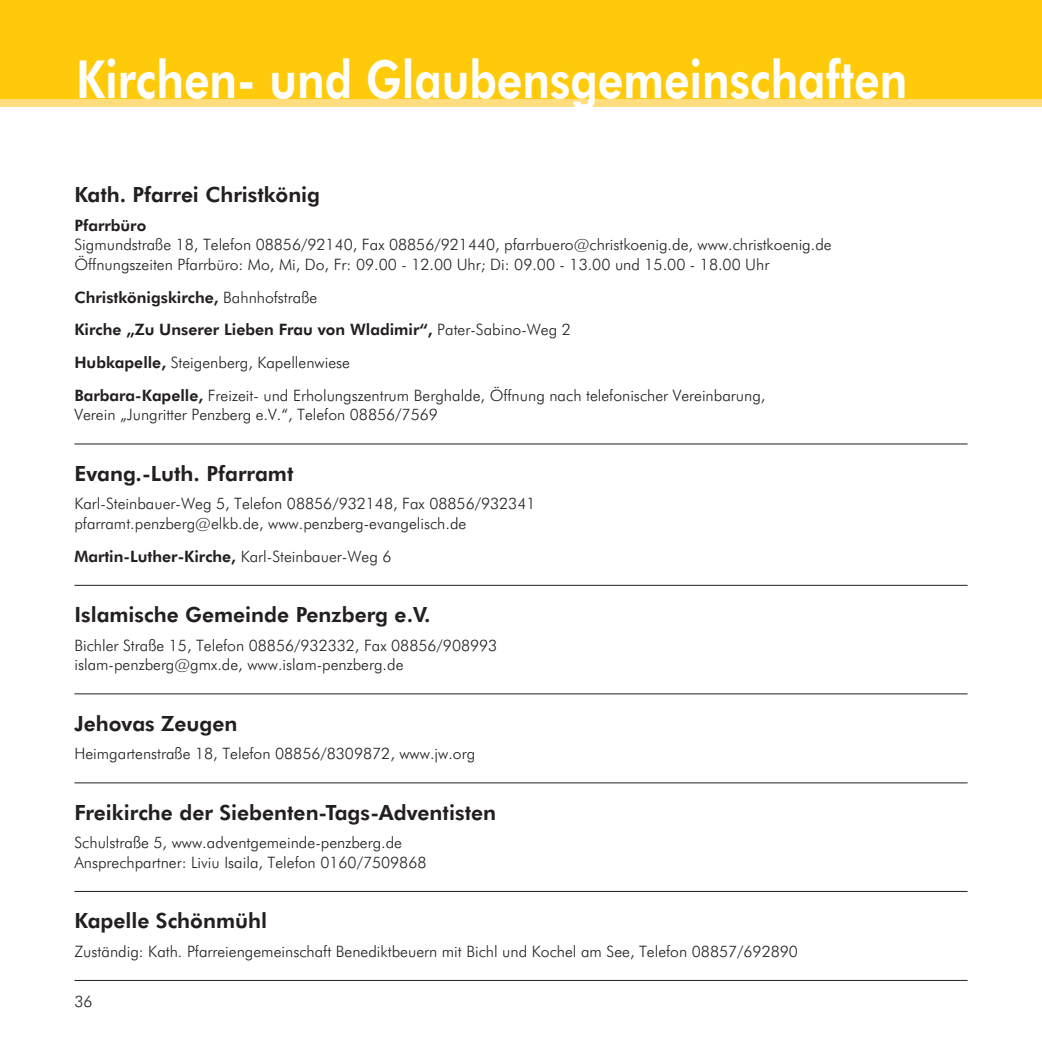
<style>
.page{position:relative;width:1042px;height:1042px;background:#fff}
.page>*{position:absolute;margin:0;border:0;box-sizing:border-box;transform-origin:0 0}
.t1{font:800 52.5px "Futura BT";color:#fff;scale:.85 1}
.t2{font:800 21px "Futura BT";color:#231f20}
.t3{font:300 15.75px/19.6px "Futura BT";color:#231f20}
.t4{font:800 15.75px "Futura BT";color:#231f20}
.s1{font-weight:800}
.s2{font-weight:300}
</style>
<div class="page">
<div style="left:0;top:0;width:1042px;height:101px;background:#feca0a"></div>
<div style="left:0;top:99px;width:1042px;height:8px;background:#ffdc7e"></div>
<hr style="left:74px;top:444px;width:893px;height:1px;background:#231f20">
<hr style="left:74px;top:585px;width:893px;height:1px;background:#231f20">
<hr style="left:74px;top:693px;width:893px;height:1px;background:#231f20">
<hr style="left:74px;top:782px;width:893px;height:1px;background:#231f20">
<hr style="left:74px;top:891px;width:893px;height:1px;background:#231f20">
<hr style="left:74px;top:980px;width:893px;height:1px;background:#231f20">
<h1 class="t1" style="left:76px;top:58px;width:979px">Kirchen- und Glaubensgemeinschaften</h1>
<h2 class="t2" style="left:74px;top:186px;width:247px">Kath. Pfarrei Christkönig</h2>
<p class="t4" style="left:74px;top:219px;width:73px">Pfarrbüro</p>
<p class="t3" style="left:74px;top:236px;width:759px">Sigmundstraße 18, Telefon 08856/92140, Fax 08856/921440, pfarrbuero@christkoenig.de, www.christkoenig.de<br>Öffnungszeiten Pfarrbüro: Mo, Mi, Do, Fr: 09.00 - 12.00 Uhr; Di: 09.00 - 13.00 und 15.00 - 18.00 Uhr</p>
<p class="t3" style="left:74px;top:282px;width:692px;line-height:32.7px"><span class="s1">Christkönigskirche,</span> Bahnhofstraße<br><span class="s1">Kirche „Zu Unserer Lieben Frau von Wladimir“,</span> Pater-Sabino-Weg 2<br><span class="s1">Hubkapelle,</span> Steigenberg, Kapellenwiese<br><span class="s1">Barbara-Kapelle,</span> Freizeit- und Erholungszentrum Berghalde, Öffnung nach telefonischer Vereinbarung,</p>
<p class="t3" style="left:74px;top:406px;width:365px">Verein „Jungritter Penzberg e.V.“, Telefon 08856/7569</p>
<h2 class="t2" style="left:74px;top:465px;width:221px">Evang.-Luth. Pfarramt</h2>
<p class="t3" style="left:74px;top:495px;width:463px">Karl-Steinbauer-Weg 5, Telefon 08856/932148, Fax 08856/932341 pfarramt.penzberg@elkb.de, www.penzberg-evangelisch.de</p>
<p class="t4" style="left:74px;top:550px;width:319px">Martin-Luther-Kirche, <span class="s2">Karl-Steinbauer-Weg 6</span></p>
<h2 class="t2" style="left:74px;top:606px;width:358px">Islamische Gemeinde Penzberg e.V.</h2>
<p class="t3" style="left:74px;top:637px;width:424px">Bichler Straße 15, Telefon 08856/932332, Fax 08856/908993 islam-penzberg@gmx.de, www.islam-penzberg.de</p>
<h2 class="t2" style="left:74px;top:715px;width:165px">Jehovas Zeugen</h2>
<p class="t3" style="left:74px;top:745px;width:402px">Heimgartenstraße 18, Telefon 08856/8309872, www.jw.org</p>
<h2 class="t2" style="left:74px;top:804px;width:423px">Freikirche der Siebenten-Tags-Adventisten</h2>
<p class="t3" style="left:74px;top:834px;width:354px">Schulstraße 5, www.adventgemeinde-penzberg.de<br>Ansprechpartner: Liviu Isaila, Telefon 0160/7509868</p>
<h2 class="t2" style="left:74px;top:912px;width:194px">Kapelle Schönmühl</h2>
<p class="t3" style="left:74px;top:943px;width:725px">Zuständig: Kath. Pfarreiengemeinschaft Benediktbeuern mit Bichl und Kochel am See, Telefon 08857/692890</p>
<p class="t3" style="left:74px;top:993px;width:20px">36</p>
</div>
